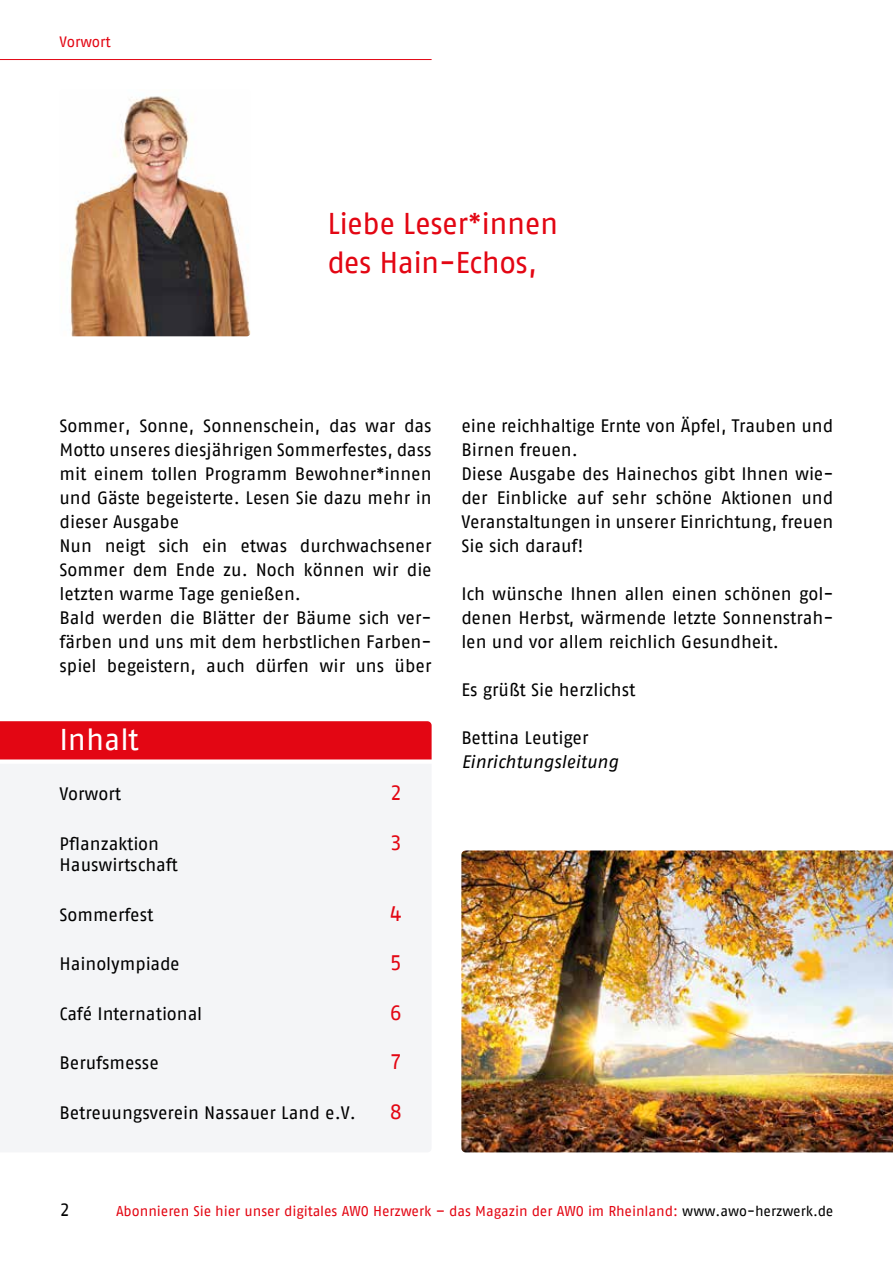
<style>
.page{position:relative;width:893px;height:1263px;background:#fff}
.page>*{position:absolute;margin:0;border:0;box-sizing:border-box;transform-origin:0 0}
.t1{font:30px/39px "AWO Fago Office";letter-spacing:-.015em;color:#e30613}
.t2{font:30px "AWO Fago Office";letter-spacing:-.005em;color:#fff}
.t3{font:21px "AWO Fago Office";color:#e30613}
.t4{font:18px/24px "AWO Fago Office";color:#000}
.t5{font:italic 18px "AWO Fago Office";letter-spacing:-.005em;color:#000}
.t6{font:15px "AWO Fago Office";letter-spacing:-.005em;color:#e30613}
.t7{font:14.25px "AWO Fago Office";color:#e30613}
.s1{color:#000}
</style>
<div class="page">
<img style="left:69px;top:96px;width:182px;height:240px">
<hr style="left:0;top:59px;width:432px;height:1px;background:#e30613">
<div style="left:0;top:764px;width:431px;height:388px;background:#f4f5f7"></div>
<div style="left:0;top:721px;width:432px;height:38px;background:#e30613"></div>
<img style="left:461px;top:850px;width:432px;height:302px">
<p class="t6" style="left:60px;top:33px;width:53px">Vorwort</p>
<h1 class="t1" style="left:327px;top:203px;width:232px">Liebe Leser*innen des Hain-Echos,</h1>
<p class="t4" style="left:60px;top:414px;width:374px">Sommer, Sonne, Sonnenschein, das war das Motto unseres diesjährigen Sommerfestes, dass mit einem tollen Programm Bewohner*innen und Gäste begeisterte. Lesen Sie dazu mehr in dieser Ausgabe<br>Nun neigt sich ein etwas durchwachsener Sommer dem Ende zu. Noch können wir die letzten warme Tage genießen.<br>Bald werden die Blätter der Bäume sich ver&shy;färben und uns mit dem herbstlichen Farben&shy;spiel begeistern, auch dürfen wir uns über</p>
<h1 class="t2" style="left:60px;top:722px;width:81px">Inhalt</h1>
<p class="t4" style="left:60px;top:782px;width:63px">Vorwort</p>
<p class="t3" style="left:390px;top:781px;width:14px">2</p>
<p class="t4" style="left:60px;top:831px;width:101px">Pflanzaktion</p>
<p class="t3" style="left:390px;top:831px;width:14px">3</p>
<p class="t4" style="left:60px;top:853px;width:120px">Hauswirtschaft</p>
<p class="t4" style="left:60px;top:902px;width:95px">Sommerfest</p>
<p class="t3" style="left:390px;top:902px;width:14px">4</p>
<p class="t4" style="left:60px;top:952px;width:122px">Hainolympiade</p>
<p class="t3" style="left:390px;top:951px;width:14px">5</p>
<p class="t4" style="left:60px;top:1001px;width:144px">Café International</p>
<p class="t3" style="left:390px;top:1001px;width:14px">6</p>
<p class="t4" style="left:60px;top:1051px;width:101px">Berufsmesse</p>
<p class="t3" style="left:390px;top:1050px;width:14px">7</p>
<p class="t4" style="left:60px;top:1100px;width:298px">Betreuungsverein Nassauer Land e.V.</p>
<p class="t3" style="left:390px;top:1100px;width:14px">8</p>
<p class="t4" style="left:461px;top:414px;width:374px">eine reichhaltige Ernte von Äpfel, Trauben und Birnen freuen.<br>Diese Ausgabe des Hainechos gibt Ihnen wie&shy;der Einblicke auf sehr schöne Aktionen und Veranstaltungen in unserer Einrichtung, freuen Sie sich darauf!</p>
<p class="t4" style="left:461px;top:582px;width:374px;text-align:justify">Ich wünsche Ihnen allen einen schönen gol&shy;denen Herbst, wärmende letzte Sonnenstrah&shy;len und vor allem reichlich Gesundheit.</p>
<p class="t4" style="left:461px;top:678px;width:175px">Es grüßt Sie herzlichst</p>
<p class="t4" style="left:461px;top:726px;width:129px">Bettina Leutiger</p>
<p class="t5" style="left:461px;top:752px;width:158px">Einrichtungsleitung</p>
<p class="t4" style="left:60px;top:1197px;width:12px">2</p>
<p class="t7" style="left:116px;top:1202px;width:719px">Abonnieren Sie hier unser digitales AWO Herzwerk – das Magazin der AWO im Rheinland: <span class="s1">www.awo-herzwerk.de</span></p>
</div>
